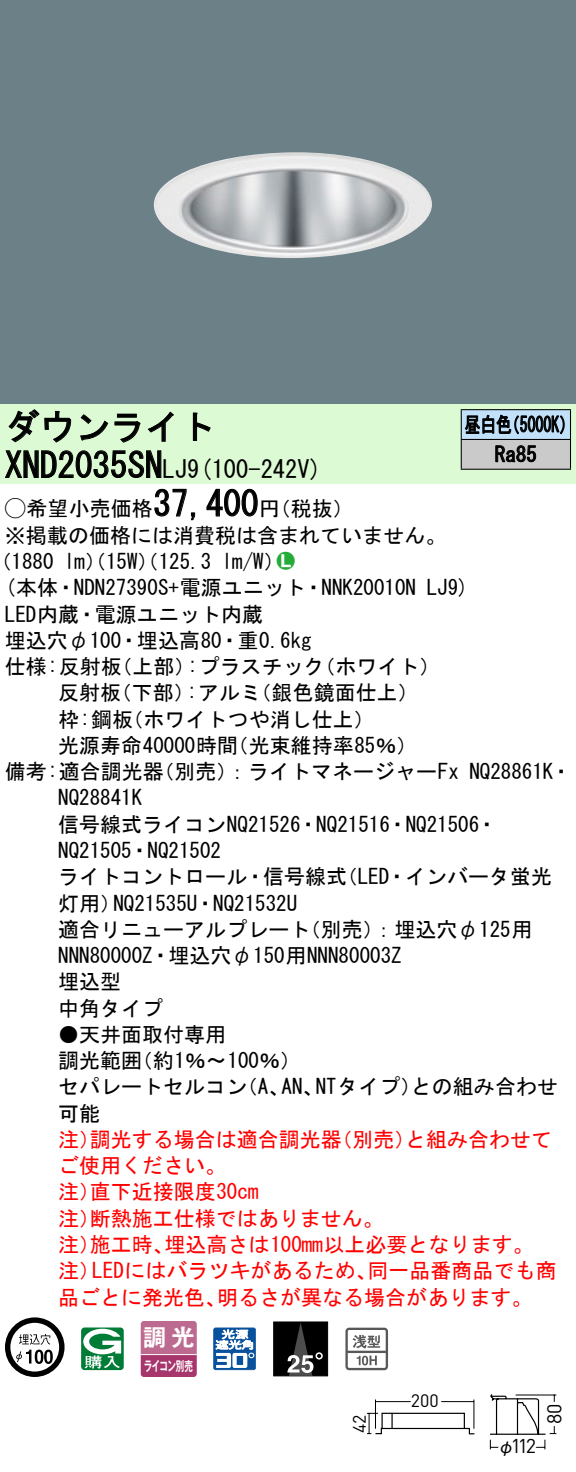
<style>
.page{position:relative;width:576px;height:1472px;background:#fff}
.page>*{position:absolute;margin:0;border:0;box-sizing:border-box;transform-origin:0 0}
.t1{font:35px "MS Gothic";color:#000}
.t2{font:24.5px "MS Gothic";color:#000}
.t3{font:23.1px "Gothic MB101 Pro De Bold 90 pv RKSJ H";color:#fff}
.t4{font:21px/26.2px "MS Gothic";color:#000}
.t5{font:21px/26.2px "MS Gothic";color:#f00}
.t6{font:21px/29.8px "MS Gothic";color:#000;scale:.75 1}
.t7{font:21px "Ford Classification 1";color:#23ac38}
.t8{font:19.95px "DINOT";color:#000}
.t9{font:17.85px "DINOT";color:#000}
.t10{font:17.5px "Gothic BBB Pro Medium 90 pv RKSJ H";color:#000}
.t11{font:13.3px "Gothic MB101 Pro De Bold 90 pv RKSJ H";letter-spacing:-.05em;color:#fff;scale:.65 1}
.s1{font-size:24.5px}
.s2{font-family:"Ford Classification 1"}
.s3{color:#fff}
</style>
<div class="page">
<div style="left:0;top:0;width:575px;height:404px;background:#6c8087"></div>
<img style="left:154px;top:152px;width:278px;height:106px">
<div style="left:0;top:404px;width:575px;height:79px;background:#dcfad4"></div>
<svg style="left:8px;top:409px;width:64px;height:34px"></svg>
<svg style="left:80px;top:413px;width:60px;height:30px"></svg>
<svg style="left:147px;top:411px;width:26px;height:31px"></svg>
<svg style="left:192px;top:412px;width:19px;height:29px"></svg>
<svg style="left:5px;top:450px;width:157px;height:28px"></svg>
<svg style="left:154px;top:488px;width:42px;height:32px"></svg>
<svg style="left:206px;top:488px;width:52px;height:29px"></svg>
<svg style="left:5px;top:1317px;width:59px;height:59px"></svg>
<svg style="left:44px;top:1349px;width:9px;height:14px"></svg>
<svg style="left:81px;top:1327px;width:43px;height:42px"></svg>
<svg style="left:140px;top:1321px;width:56px;height:55px;background:#b65b85"></svg>
<hr style="left:141px;top:1353px;width:55px;height:1px;background:#fff">
<svg style="left:213px;top:1327px;width:43px;height:42px"></svg>
<div style="left:273px;top:1321px;width:55px;height:54px;background:#000;border:1px solid #000"></div>
<svg style="left:287px;top:1321px;width:34px;height:54px"></svg>
<svg style="left:345px;top:1327px;width:43px;height:42px"></svg>
<div style="left:461px;top:409px;width:109px;height:30px;background:#c1e1fa"></div>
<div style="left:461px;top:439px;width:109px;height:30px;background:#cacaca"></div>
<hr style="left:460px;top:409px;width:110px;height:1px;background:#000">
<hr style="left:569px;top:410px;width:2px;height:29px;background:#000">
<hr style="left:460px;top:439px;width:110px;height:1px;background:#000">
<hr style="left:569px;top:440px;width:2px;height:28px;background:#000">
<hr style="left:460px;top:468px;width:110px;height:2px;background:#000">
<svg style="left:460px;top:410px;width:104px;height:58px"></svg>
<svg style="left:489px;top:1394px;width:68px;height:56px"></svg>
<svg style="left:367px;top:1399px;width:108px;height:36px"></svg>
<h1 class="t1" style="left:5px;top:409px;width:212px">ダウンライト</h1>
<p class="t2" style="left:187px;top:456px;width:136px">(9 100-242 (V</p>
<h1 class="t1" style="left:5px;top:447px;width:184px">XND2035SN<span class="s1">LJ</span></h1>
<h1 class="t1" style="left:153px;top:486px;width:106px">37,400</h1>
<p class="t4" style="left:5px;top:495px;width:442px"><span class="s2">A</span>希望小売価格<br>※掲載の価格には消費税は含まれていません。</p>
<p class="t7" style="left:277px;top:550px;width:19px">2<span class="s3">7</span></p>
<p class="t4" style="left:259px;top:495px;width:96px">（円税抜(</p>
<p class="t4" style="left:222px;top:548px;width:64px">l m (W/</p>
<p class="t4" style="left:-9px;top:548px;width:65px">（1880</p>
<p class="t4" style="left:64px;top:548px;width:149px">lm）（15 ）（W 125.3</p>
<p class="t6" style="left:494px;top:409px;width:57px;text-indent:-30px">昼白色<br>Ra85</p>
<p class="t6" style="left:504px;top:409px;width:96px">（5000 (K</p>
<p class="t4" style="left:5px;top:574px;width:412px">(本体・NDN27390 +S 電源ユニット・NNK20010N</p>
<p class="t4" style="left:5px;top:600px;width:259px">LED内蔵・電源ユニット内蔵</p>
<p class="t4" style="left:5px;top:627px;width:308px">埋込穴φ100・埋込高80・重0.6kg</p>
<p class="t4" style="left:314px;top:653px;width:127px">（ホワイト(</p>
<p class="t4" style="left:426px;top:574px;width:44px">LJ (9</p>
<p class="t4" style="left:187px;top:653px;width:139px">:プラスチック</p>
<p class="t4" style="left:5px;top:653px;width:118px">仕様:反射板</p>
<p class="t4" style="left:111px;top:653px;width:85px">（上部）</p>
<p class="t4" style="left:58px;top:679px;width:65px">反射板</p>
<p class="t4" style="left:111px;top:679px;width:85px">（下部）</p>
<p class="t4" style="left:187px;top:679px;width:76px">:アルミ</p>
<p class="t4" style="left:250px;top:679px;width:169px">（銀色鏡面仕上(</p>
<p class="t4" style="left:58px;top:705px;width:76px">枠:鋼板</p>
<p class="t4" style="left:122px;top:705px;width:254px">（ホワイトつや消し仕上(</p>
<p class="t4" style="left:58px;top:732px;width:181px">光源寿命40000時間</p>
<p class="t4" style="left:227px;top:732px;width:191px">（光束維持率85％(</p>
<p class="t4" style="left:153px;top:758px;width:307px">（別売：）ライトマネージャーFx</p>
<p class="t4" style="left:5px;top:758px;width:160px">備考:適合調光器</p>
<p class="t4" style="left:58px;top:784px;width:85px">NQ28841K</p>
<p class="t4" style="left:58px;top:810px;width:441px">信号線式ライコンNQ21526・NQ21516・NQ21506・</p>
<p class="t4" style="left:58px;top:837px;width:164px">NQ21505・NQ21502</p>
<p class="t4" style="left:336px;top:863px;width:217px">（LED・インバータ蛍光</p>
<p class="t4" style="left:469px;top:758px;width:104px">NQ28861 ・K</p>
<p class="t4" style="left:58px;top:863px;width:290px;text-align:center">ライトコントロール・信号線式<br>NQ21535 ・U NQ21532U</p>
<p class="t4" style="left:58px;top:889px;width:64px">灯用）</p>
<p class="t4" style="left:58px;top:915px;width:345px">適合リニューアルプレート<br>NNN80000 ・Z 埋込穴φ150用NNN80003Z埋込型<br>中角タイプ</p>
<p class="t4" style="left:132px;top:1020px;width:171px;text-indent:-73px">●天井面取付専用<br>（約1％〜100％(</p>
<p class="t4" style="left:300px;top:915px;width:234px">（別売：）埋込穴φ125用</p>
<p class="t4" style="left:58px;top:1047px;width:85px">調光範囲</p>
<p class="t4" style="left:315px;top:1073px;width:107px">NTタイプ）</p>
<p class="t4" style="left:411px;top:1073px;width:148px">との組み合わせ</p>
<p class="t4" style="left:58px;top:1073px;width:190px">セパレートセルコン可能</p>
<p class="t4" style="left:237px;top:1073px;width:54px">（、A</p>
<p class="t4" style="left:281px;top:1073px;width:43px">AN、</p>
<p class="t5" style="left:90px;top:1125px;width:253px">調光する場合は適合調光器</p>
<p class="t5" style="left:331px;top:1125px;width:85px">（別売）</p>
<p class="t5" style="left:405px;top:1125px;width:148px">と組み合わせて</p>
<p class="t5" style="left:58px;top:1125px;width:43px">注）</p>
<p class="t5" style="left:58px;top:1152px;width:169px">ご使用ください。</p>
<p class="t5" style="left:90px;top:1178px;width:170px">直下近接限度30cm</p>
<p class="t5" style="left:90px;top:1178px;width:295px;text-indent:-32px">注）<br>断熱施工仕様ではありません。</p>
<p class="t5" style="left:58px;top:1204px;width:43px">注）</p>
<p class="t5" style="left:164px;top:1230px;width:370px">埋込高さは100mm以上必要となります。</p>
<p class="t5" style="left:90px;top:1230px;width:85px">施工時、</p>
<p class="t5" style="left:58px;top:1230px;width:43px">注）</p>
<p class="t5" style="left:92px;top:1257px;width:286px">LEDにはバラツキがあるため、</p>
<p class="t5" style="left:367px;top:1257px;width:190px">同一品番商品でも商</p>
<p class="t5" style="left:58px;top:1257px;width:43px">注）</p>
<p class="t5" style="left:58px;top:1283px;width:169px">品ごとに発光色、</p>
<p class="t5" style="left:217px;top:1283px;width:317px">明るさが異なる場合があります。</p>
<p class="t3" style="left:143px;top:1317px;width:53px">調光</p>
<p class="t11" style="left:144px;top:1354px;width:77px">ライコン別売</p>
<p class="t9" style="left:347px;top:1432px;width:20px;rotate:-90deg">42</p>
<p class="t9" style="left:410px;top:1387px;width:30px">200</p>
<p class="t8" style="left:510px;top:1431px;width:27px">112</p>
<p class="t10" style="left:497px;top:1431px;width:19px">φ</p>
<p class="t8" style="left:540px;top:1423px;width:22px;rotate:-90deg">80</p>
</div>
